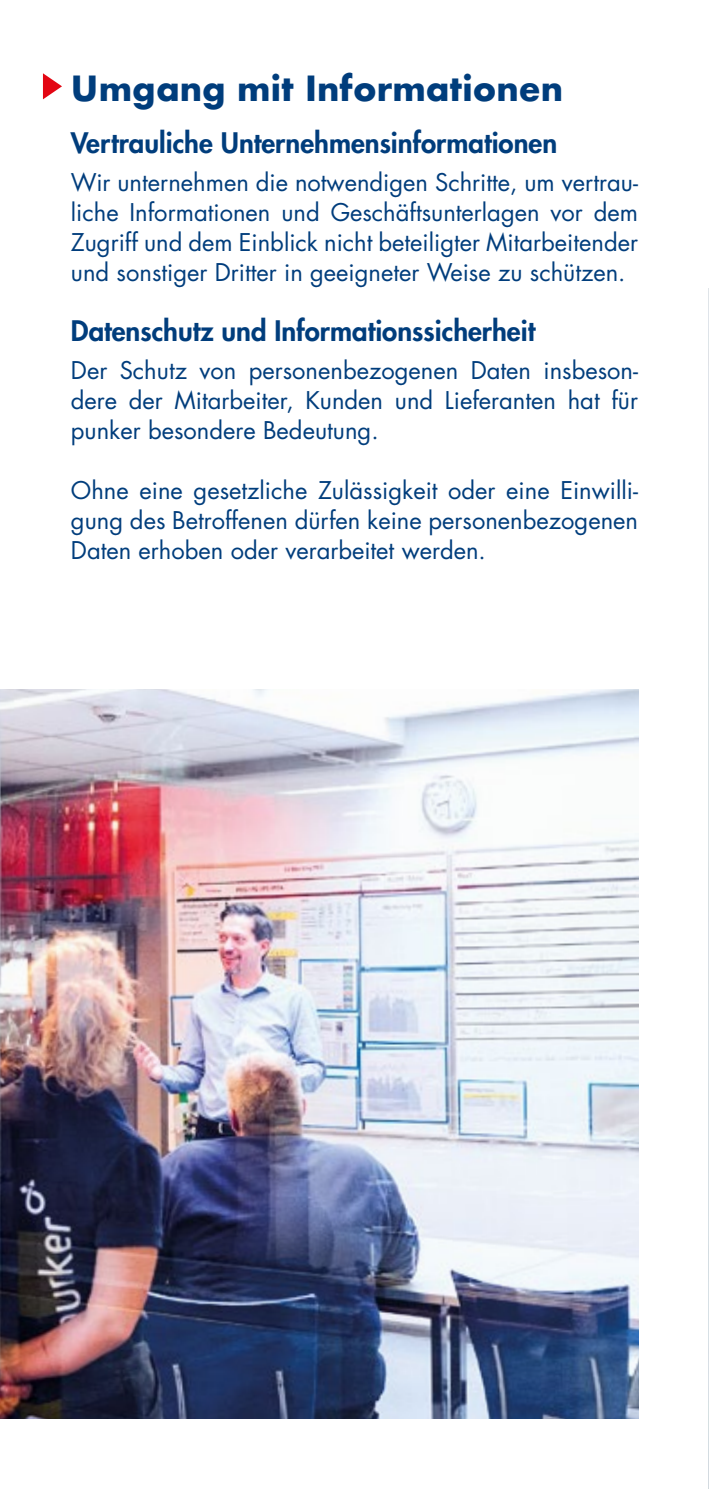
<style>
.page{position:relative;width:709px;height:1489px;background:#fff}
.page>*{position:absolute;margin:0;border:0;box-sizing:border-box;transform-origin:0 0}
.t1{font:700 33.75px "Futura";color:#003d7c}
.t2{font:800 27.5px "Futura";color:#003d7c}
.t3{font:23.75px/30px "Futura";color:#003d7c;text-align:justify}
</style>
<div class="page">
<img style="left:708px;top:288px;width:1px;height:1200px">
<img style="left:0;top:690px;width:638px;height:727px">
<svg style="left:43px;top:73px;width:19px;height:26px"></svg>
<h1 class="t1" style="left:71px;top:64px;width:494px">Umgang mit Informationen</h1>
<p class="t2" style="left:71px;top:125px;width:488px">Vertrauliche Unternehmensinformationen</p>
<p class="t3" style="left:71px;top:167px;width:568px">Wir unternehmen die notwendigen Schritte, um vertrau&shy;liche Informationen und Geschäftsunterlagen vor dem Zugriff und dem Einblick nicht beteiligter Mitarbeitender und sonstiger Dritter in geeigneter Weise zu schützen.</p>
<p class="t2" style="left:71px;top:312px;width:466px">Datenschutz und Informationssicherheit</p>
<p class="t3" style="left:71px;top:355px;width:568px">Der Schutz von personenbezogenen Daten insbeson&shy;dere der Mitarbeiter, Kunden und Lieferanten hat für punker besondere Bedeutung.</p>
<p class="t3" style="left:71px;top:475px;width:568px">Ohne eine gesetzliche Zulässigkeit oder eine Einwilli&shy;gung des Betroffenen dürfen keine personenbezogenen Daten erhoben oder verarbeitet werden.</p>
</div>
